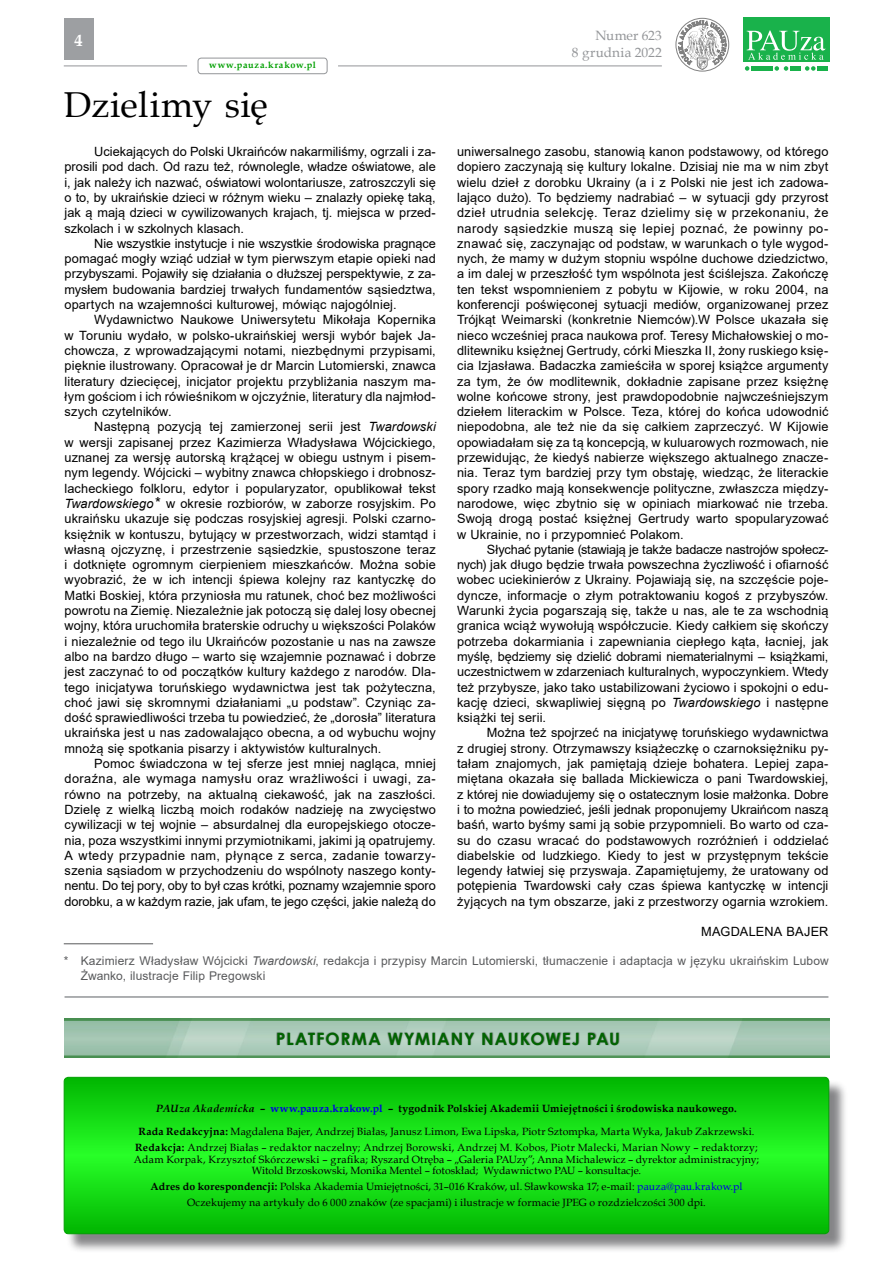
<style>
.page{position:relative;width:893px;height:1263px;background:#fff}
.page>*{position:absolute;margin:0;border:0;box-sizing:border-box;transform-origin:0 0}
.t1{font:36px "Book Antiqua";letter-spacing:.005em;color:#000}
.t2{font:700 16.95px "Century Gothic";letter-spacing:.06em;color:#006400}
.t3{font:700 16.5px "Book Antiqua";color:#fff}
.t4{font:13.5px/16.2px "Book Antiqua";letter-spacing:.01em;color:#939598;text-align:right}
.t5{font:12.75px/15.3px "Arial";letter-spacing:.01em;color:#000;text-align:justify}
.t6{font:12px/14.4px "Arial";letter-spacing:.01em;color:#58595b}
.t7{font:10.5px/15.8px "Book Antiqua";letter-spacing:.015em;color:#000;text-align:center}
.t8{font:700 10.5px "Book Antiqua";letter-spacing:.02em;color:#000}
.t9{font:700 9.15px "Book Antiqua";letter-spacing:.075em;color:#00a000}
.s1{font-style:italic}
.s2{font-size:15px}
.s3{color:#0000e1}
.s4{font-weight:700}
</style>
<div class="page">
<svg style="left:745px;top:66px;width:4px;height:5px"></svg>
<svg style="left:774px;top:66px;width:14px;height:5px"></svg>
<svg style="left:805px;top:66px;width:10px;height:5px"></svg>
<div style="left:751px;top:66px;width:10px;height:5px;background:#19b24b"></div>
<div style="left:763px;top:66px;width:10px;height:5px;background:#19b24b"></div>
<div style="left:790px;top:66px;width:10px;height:5px;background:#19b24b"></div>
<div style="left:817px;top:66px;width:10px;height:5px;background:#19b24b"></div>
<div style="left:743px;top:18px;width:86px;height:44px;background:#19b24b"></div>
<svg style="left:747px;top:30px;width:78px;height:30px"></svg>
<div style="left:676px;top:18px;width:53px;height:53px;border:1px solid #000;border-radius:50%"></div>
<svg style="left:678px;top:17px;width:48px;height:53px"></svg>
<div style="left:198px;top:58px;width:129px;height:16px;border:1px solid #939598;border-radius:3px"></div>
<hr style="left:338px;top:66px;width:324px;height:1px;background:#939598">
<hr style="left:64px;top:66px;width:123px;height:1px;background:#939598">
<div style="left:64px;top:18px;width:30px;height:42px;background:#9d9fa2"></div>
<div style="left:66px;top:1079px;width:782px;height:174px;background:#5d5d60;opacity:.75"></div>
<svg style="left:64px;top:1077px;width:765px;height:157px;background:#14da14"></svg>
<div style="left:64px;top:1077px;width:765px;height:157px;border:1px solid #00a000;border-radius:4px"></div>
<div style="left:276px;top:1031px;width:343px;height:15px;background:#000;opacity:.5"></div>
<hr style="left:65px;top:1019px;width:765px;height:2px;background:#006400">
<hr style="left:65px;top:1055px;width:765px;height:2px;background:#006400">
<hr style="left:65px;top:996px;width:763px;height:2px;background:#939598">
<hr style="left:64px;top:943px;width:89px;height:1px;background:#58595b">
<p class="t3" style="left:75px;top:30px;width:10px">4</p>
<p class="t9" style="left:209px;top:59px;width:108px">www.pauza.krakow.pl</p>
<h1 class="t1" style="left:64px;top:80px;width:206px">Dzielimy się</h1>
<p class="t5" style="left:65px;top:144px;width:373px;text-indent:30px">Uciekających do Polski Ukraińców nakarmiliśmy, ogrzali i za&shy;prosili pod dach. Od razu też, równolegle, władze oświatowe, ale i, jak należy ich nazwać, oświatowi wolontariusze, zatroszczyli się o to, by ukraińskie dzieci w różnym wieku – znalazły opiekę taką, jak ą mają dzieci w cywilizowanych krajach, tj. miejsca w przed&shy;szkolach i w szkolnych klasach.</p>
<p class="t5" style="left:65px;top:236px;width:373px;text-indent:30px">Nie wszystkie instytucje i nie wszystkie środowiska pragnące pomagać mogły wziąć udział w tym pierwszym etapie opieki nad przybyszami. Pojawiły się działania o dłuższej perspektywie, z za&shy;mysłem budowania bardziej trwałych fundamentów sąsiedztwa, opartych na wzajemności kulturowej, mówiąc najogólniej.</p>
<p class="t5" style="left:65px;top:312px;width:373px;text-indent:30px">Wydawnictwo Naukowe Uniwersytetu Mikołaja Kopernika w Toruniu wydało, w polsko-ukraińskiej wersji wybór bajek Ja&shy;chowcza, z wprowadzającymi notami, niezbędnymi przypisami, pięknie ilustrowany. Opracował je dr Marcin Lutomierski, znawca literatury dziecięcej, inicjator projektu przybliżania naszym ma&shy;łym gościom i ich rówieśnikom w ojczyźnie, literatury dla najmłod&shy;szych czytelników.</p>
<p class="t5" style="left:65px;top:419px;width:373px;text-indent:30px">Następną pozycją tej zamierzonej serii jest <span class="s1">Twardowski </span>w wersji zapisanej przez Kazimierza Władysława Wójcickiego, uznanej za wersję autorską krążącej w obiegu ustnym i pisem&shy;nym legendy. Wójcicki – wybitny znawca chłopskiego i drobnosz&shy;lacheckiego folkloru, edytor i popularyzator, opublikował tekst <span class="s1">Twardowskiego</span> <span class="s2">*</span> w okresie rozbiorów, w zaborze rosyjskim. Po ukraińsku ukazuje się podczas rosyjskiej agresji. Polski czarno&shy;księżnik w kontuszu, bytujący w przestworzach, widzi stamtąd i własną ojczyznę, i przestrzenie sąsiedzkie, spustoszone teraz i dotknięte ogromnym cierpieniem mieszkańców. Można sobie wyobrazić, że w ich intencji śpiewa kolejny raz kantyczkę do Matki Boskiej, która przyniosła mu ratunek, choć bez możliwości powrotu na Ziemię. Niezależnie jak potoczą się dalej losy obecnej wojny, która uruchomiła braterskie odruchy u większości Polaków i niezależnie od tego ilu Ukraińców pozostanie u nas na zawsze albo na bardzo długo – warto się wzajemnie poznawać i dobrze jest zaczynać to od początków kultury każdego z narodów. Dla&shy;tego inicjatywa toruńskiego wydawnictwa jest tak pożyteczna, choć jawi się skromnymi działaniami „u podstaw”. Czyniąc za&shy;dość sprawiedliwości trzeba tu powiedzieć, że „dorosła” literatura ukraińska jest u nas zadowalająco obecna, a od wybuchu wojny mnożą się spotkania pisarzy i aktywistów kulturalnych.</p>
<p class="t5" style="left:65px;top:756px;width:373px;text-indent:30px">Pomoc świadczona w tej sferze jest mniej nagląca, mniej doraźna, ale wymaga namysłu oraz wrażliwości i uwagi, za&shy;równo na potrzeby, na aktualną ciekawość, jak na zaszłości.<br>Dzielę z wielką liczbą moich rodaków nadzieję na zwycięstwo cywilizacji w tej wojnie – absurdalnej dla europejskiego otocze&shy;nia, poza wszystkimi innymi przymiotnikami, jakimi ją opatrujemy.<br>A wtedy przypadnie nam, płynące z serca, zadanie towarzy&shy;szenia sąsiadom w przychodzeniu do wspólnoty naszego konty&shy;nentu. Do tej pory, oby to był czas krótki, poznamy wzajemnie sporo dorobku, a w każdym razie, jak ufam, te jego części, jakie należą do</p>
<p class="t4" style="left:572px;top:27px;width:91px">Numer 623<br>8 grudnia 2022</p>
<p class="t5" style="left:457px;top:144px;width:373px">uniwersalnego zasobu, stanowią kanon podstawowy, od którego dopiero zaczynają się kultury lokalne. Dzisiaj nie ma w nim zbyt wielu dzieł z dorobku Ukrainy (a i z Polski nie jest ich zadowa&shy;lająco dużo). To będziemy nadrabiać – w sytuacji gdy przyrost dzieł utrudnia selekcję. Teraz dzielimy się w przekonaniu, że narody sąsiedzkie muszą się lepiej poznać, że powinny po&shy;znawać się, zaczynając od podstaw, w warunkach o tyle wygod&shy;nych, że mamy w dużym stopniu wspólne duchowe dziedzictwo, a im dalej w przeszłość tym wspólnota jest ściślejsza. Zakończę ten tekst wspomnieniem z pobytu w Kijowie, w roku 2004, na konferencji poświęconej sytuacji mediów, organizowanej przez Trójkąt Weimarski (konkretnie Niemców).W Polsce ukazała się nieco wcześniej praca naukowa prof. Teresy Michałowskiej o mo&shy;dlitewniku księżnej Gertrudy, córki Mieszka II, żony ruskiego księ&shy;cia Izjasława. Badaczka zamieściła w sporej książce argumenty za tym, że ów modlitewnik, dokładnie zapisane przez księżnę wolne końcowe strony, jest prawdopodobnie najwcześniejszym dziełem literackim w Polsce. Teza, której do końca udowodnić niepodobna, ale też nie da się całkiem zaprzeczyć. W Kijowie opowiadałam się za tą koncepcją, w kuluarowych rozmowach, nie przewidując, że kiedyś nabierze większego aktualnego znacze&shy;nia. Teraz tym bardziej przy tym obstaję, wiedząc, że literackie spory rzadko mają konsekwencje polityczne, zwłaszcza między&shy;narodowe, więc zbytnio się w opiniach miarkować nie trzeba.<br>Swoją drogą postać księżnej Gertrudy warto spopularyzować w Ukrainie, no i przypomnieć Polakom.</p>
<p class="t5" style="left:457px;top:542px;width:373px;text-indent:30px">Słychać pytanie (stawiają je także badacze nastrojów społecz&shy;nych) jak długo będzie trwała powszechna życzliwość i ofiarność wobec uciekinierów z Ukrainy. Pojawiają się, na szczęście poje&shy;dyncze, informacje o złym potraktowaniu kogoś z przybyszów.<br>Warunki życia pogarszają się, także u nas, ale te za wschodnią granica wciąż wywołują współczucie. Kiedy całkiem się skończy potrzeba dokarmiania i zapewniania ciepłego kąta, łacniej, jak myślę, będziemy się dzielić dobrami niematerialnymi – książkami, uczestnictwem w zdarzeniach kulturalnych, wypoczynkiem. Wtedy też przybysze, jako tako ustabilizowani życiowo i spokojni o edu&shy;kację dzieci, skwapliwiej sięgną po <span class="s1">Twardowskiego</span> i następne książki tej serii.</p>
<p class="t5" style="left:457px;top:725px;width:373px;text-indent:30px">Można też spojrzeć na inicjatywę toruńskiego wydawnictwa z drugiej strony. Otrzymawszy książeczkę o czarnoksiężniku py&shy;tałam znajomych, jak pamiętają dzieje bohatera. Lepiej zapa&shy;miętana okazała się ballada Mickiewicza o pani Twardowskiej, z której nie dowiadujemy się o ostatecznym losie małżonka. Dobre i to można powiedzieć, jeśli jednak proponujemy Ukraińcom naszą baśń, warto byśmy sami ją sobie przypomnieli. Bo warto od cza&shy;su do czasu wracać do podstawowych rozróżnień i oddzielać diabelskie od ludzkiego. Kiedy to jest w przystępnym tekście legendy łatwiej się przyswaja. Zapamiętujemy, że uratowany od potępienia Twardowski cały czas śpiewa kantyczkę w intencji żyjących na tym obszarze, jaki z przestworzy ogarnia wzrokiem.</p>
<p class="t5" style="left:701px;top:924px;width:129px">MAGDALENA BAJER</p>
<p class="t6" style="left:81px;top:954px;width:749px;text-indent:-17px">* Kazimierz Władysław Wójcicki <span class="s1">Twardowski</span>, redakcja i przypisy Marcin Lutomierski, tłumaczenie i adaptacja w języku ukraińskim Lubow<br>Żwanko, ilustracje Filip Pregowski</p>
<h2 class="t2" style="left:276px;top:1025px;width:345px">PLATFORMA WYMIANY NAUKOWEJ PAU</h2>
<p class="t8" style="left:156px;top:1101px;width:582px"><span class="s1">PAUza Akademicka</span> – <span class="s3">www.pauza.krakow.pl</span> – tygodnik Polskiej Akademii Umiejętności i środowiska naukowego.</p>
<p class="t7" style="left:135px;top:1124px;width:624px"><span class="s4">Rada Redakcyjna:</span> Magdalena Bajer, Andrzej Białas, Janusz Limon, Ewa Lipska, Piotr Sztompka, Marta Wyka, Jakub Zakrzewski.<br><span class="s4">Redakcja:</span> Andrzej Białas – redaktor naczelny; Andrzej Borowski, Andrzej M. Kobos, Piotr Malecki, Marian Nowy – redaktorzy;</p>
<p class="t7" style="left:134px;top:1153px;width:627px;line-height:11.6px">Adam Korpak, Krzysztof Skórczewski – grafika; Ryszard Otręba – „Galeria PAUzy”; Anna Michalewicz – dyrektor administracyjny;<br>Witold Brzoskowski, Monika Mentel – fotoskład; Wydawnictwo PAU – konsultacje.</p>
<p class="t7" style="left:151px;top:1178px;width:593px"><span class="s4">Adres do korespondencji:</span> Polska Akademia Umiejętności, 31–016 Kraków, ul. Sławkowska 17; e-mail: <span class="s3">pauza@pau.krakow.pl<br></span>Oczekujemy na artykuły do 6 000 znaków (ze spacjami) i ilustracje w formacie JPEG o rozdzielczości 300 dpi.</p>
</div>
